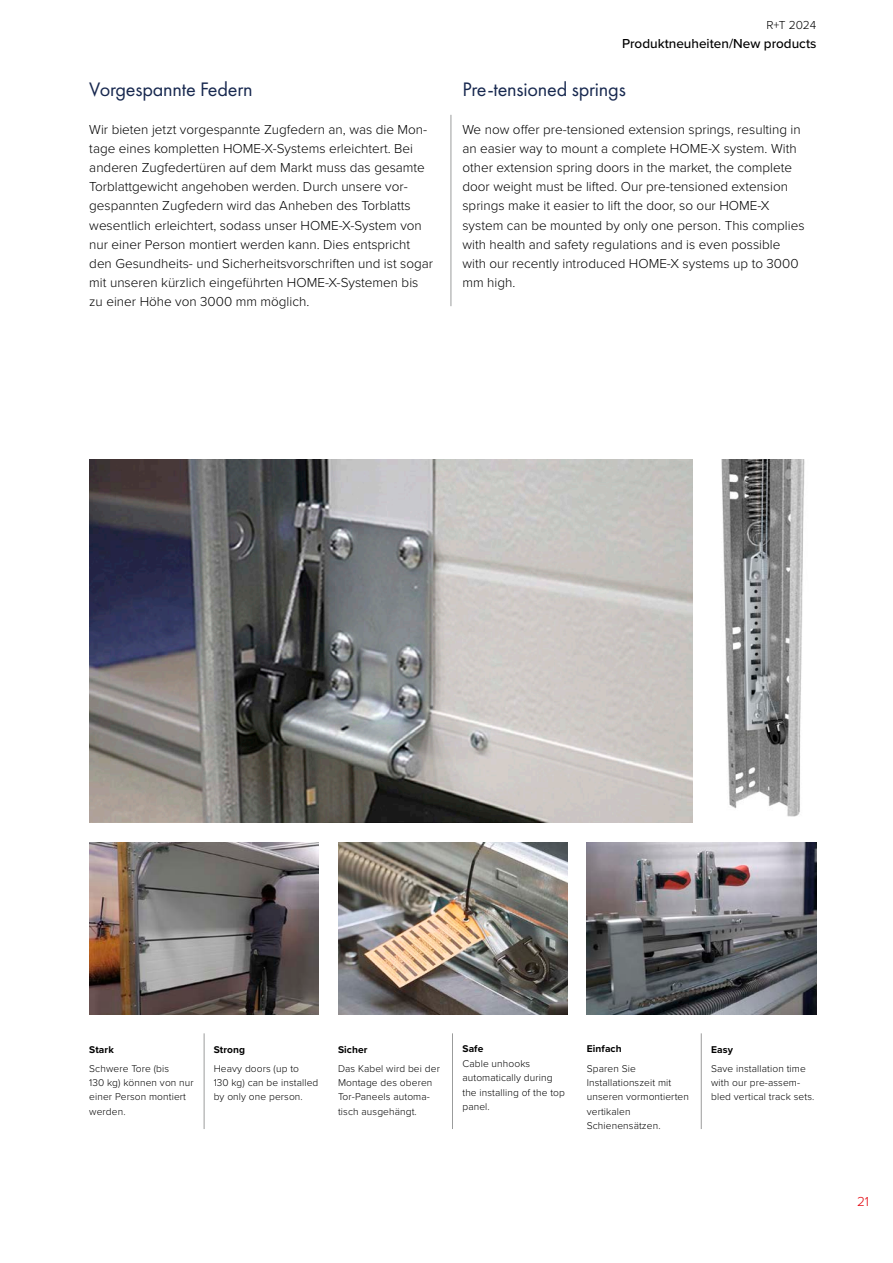
<style>
.page{position:relative;width:893px;height:1263px;background:#fff}
.page>*{position:absolute;margin:0;border:0;box-sizing:border-box;transform-origin:0 0}
.t1{font:20.25px "Futura PT";letter-spacing:-.01em;color:#17284f}
.t2{font:300 13.5px/19.2px "Proxima Nova";color:#000}
.t3{font:500 13.5px "Proxima Nova";color:#000}
.t4{font:300 13.5px "Proxima Nova";color:#e3000a}
.t5{font:300 12px "Proxima Nova";color:#000}
.t6{font:300 10.2px/14.4px "Proxima Nova";letter-spacing:.01em;color:#000}
.t7{font:700 10.2px "Proxima Nova";letter-spacing:.01em;color:#000}
</style>
<div class="page">
<img style="left:338px;top:842px;width:230px;height:172px">
<img style="left:587px;top:842px;width:229px;height:172px">
<img style="left:89px;top:842px;width:230px;height:172px">
<img style="left:721px;top:459px;width:84px;height:358px">
<img style="left:89px;top:459px;width:603px;height:364px">
<hr style="left:451px;top:115px;width:1px;height:191px;background:#9b9c9c">
<hr style="left:204px;top:1033px;width:1px;height:96px;background:#9b9c9c">
<hr style="left:452px;top:1033px;width:1px;height:96px;background:#9b9c9c">
<hr style="left:701px;top:1033px;width:1px;height:96px;background:#9b9c9c">
<h1 class="t1" style="left:89px;top:77px;width:165px">Vorgespannte Federn</h1>
<p class="t2" style="left:89px;top:119px;width:345px">Wir bieten jetzt vorgespannte Zugfedern an, was die Mon&shy;tage eines kompletten HOME-X-Systems erleichtert. Bei anderen Zugfedertüren auf dem Markt muss das gesamte Torblattgewicht angehoben werden. Durch unsere vor&shy;gespannten Zugfedern wird das Anheben des Torblatts wesentlich erleichtert, sodass unser HOME-X-System von nur einer Person montiert werden kann. Dies entspricht den Gesundheits- und Sicherheitsvorschriften und ist sogar mit unseren kürzlich eingeführten HOME-X-Systemen bis zu einer Höhe von 3000 mm möglich.</p>
<p class="t5" style="left:766px;top:16px;width:52px">R+T 2024</p>
<p class="t3" style="left:622px;top:33px;width:196px">Produktneuheiten/New products</p>
<h1 class="t1" style="left:462px;top:77px;width:165px">Pre-tensioned springs</h1>
<p class="t2" style="left:462px;top:119px;width:344px">We now offer pre-tensioned extension springs, resulting in an easier way to mount a complete HOME-X system. With other extension spring doors in the market, the complete door weight must be lifted. Our pre-tensioned extension springs make it easier to lift the door, so our HOME-X system can be mounted by only one person. This complies with health and safety regulations and is even possible with our recently introduced HOME-X systems up to 3000 mm high.</p>
<p class="t7" style="left:89px;top:1041px;width:26px">Stark</p>
<p class="t6" style="left:89px;top:1060px;width:106px">Schwere Tore (bis<br>130 kg) können von nur einer Person montiert werden.</p>
<p class="t7" style="left:214px;top:1041px;width:33px">Strong</p>
<p class="t6" style="left:214px;top:1060px;width:106px">Heavy doors (up to<br>130 kg) can be installed by only one person.</p>
<p class="t7" style="left:338px;top:1041px;width:31px">Sicher</p>
<p class="t6" style="left:338px;top:1060px;width:103px">Das Kabel wird bei der<br>Montage des oberen<br>Tor-Paneels automa&shy;tisch ausgehängt.</p>
<p class="t7" style="left:462px;top:1041px;width:22px">Safe</p>
<p class="t6" style="left:462px;top:1056px;width:104px">Cable unhooks automatically during the installing of the top panel.</p>
<p class="t7" style="left:587px;top:1041px;width:36px">Einfach</p>
<p class="t6" style="left:587px;top:1060px;width:104px">Sparen Sie<br>Installationszeit mit unseren vormontierten vertikalen<br>Schienensätzen.</p>
<p class="t7" style="left:711px;top:1041px;width:23px">Easy</p>
<p class="t6" style="left:711px;top:1060px;width:105px">Save installation time with our pre-assem&shy;bled vertical track sets.</p>
<p class="t4" style="left:857px;top:1191px;width:14px">21</p>
</div>
